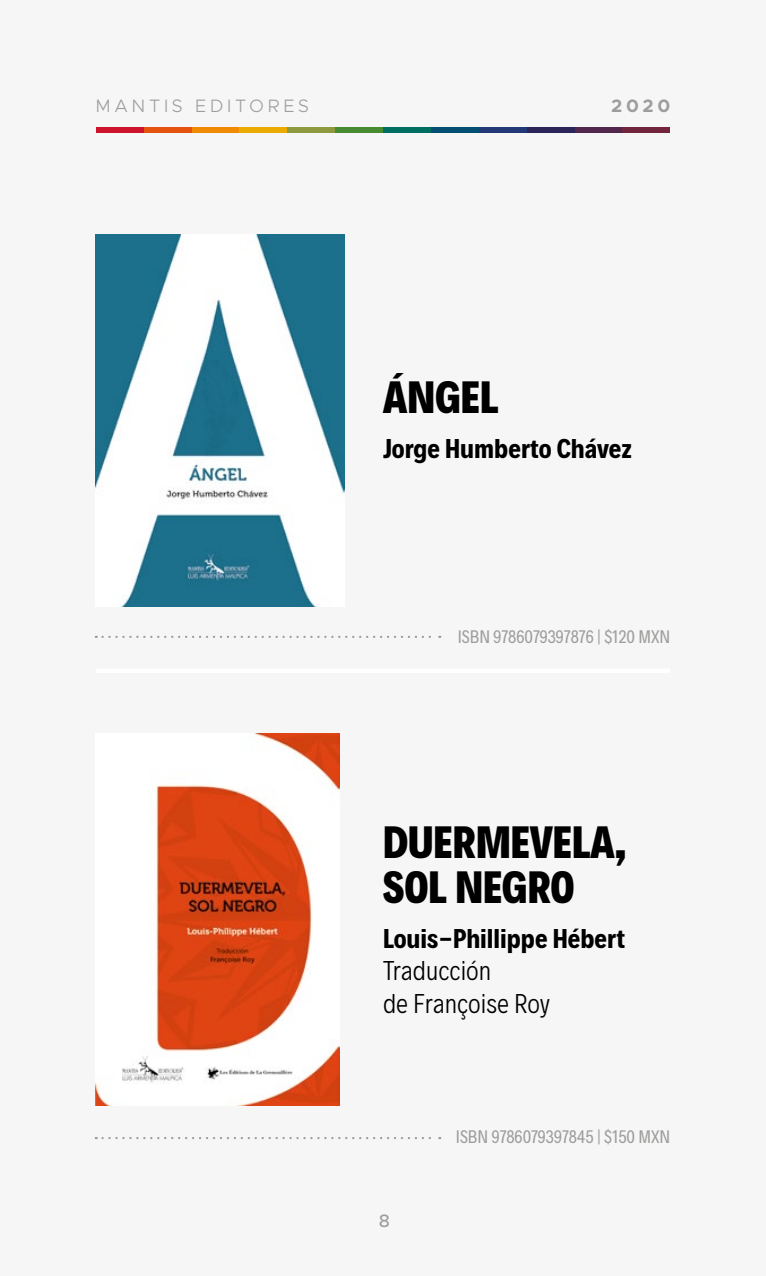
<style>
.page{position:relative;width:766px;height:1276px;background:#fff}
.page>*{position:absolute;margin:0;border:0;box-sizing:border-box;transform-origin:0 0}
.t1{font:800 45px/45px "Decalotype";color:#000}
.t2{font:700 27px "Decalotype";color:#000}
.t3{font:300 27px/32.4px "Decalotype";color:#000}
.t4{font:18px "Decalotype";color:#9d9d9c}
.t5{font:300 18px "Metropolis";letter-spacing:.2em;color:#9d9d9c}
.t6{font:700 18px "Metropolis";color:#9d9d9c}
.t7{font:500 18px "Metropolis";color:#9d9d9c}
</style>
<div class="page">
<div style="left:0;top:0;width:765px;height:1276px;background:#f6f6f6"></div>
<div style="left:96px;top:668px;width:574px;height:5px;background:#fff"></div>
<div style="left:574px;top:128px;width:48px;height:5px;background:#52274e"></div>
<div style="left:526px;top:128px;width:48px;height:5px;background:#2a2458"></div>
<div style="left:478px;top:128px;width:48px;height:5px;background:#233977"></div>
<div style="left:431px;top:128px;width:47px;height:5px;background:#044e71"></div>
<div style="left:383px;top:128px;width:48px;height:5px;background:#006e63"></div>
<div style="left:335px;top:128px;width:48px;height:5px;background:#498b33"></div>
<div style="left:287px;top:128px;width:48px;height:5px;background:#8f993e"></div>
<div style="left:239px;top:128px;width:48px;height:5px;background:#ecab03"></div>
<div style="left:191px;top:128px;width:48px;height:5px;background:#f18a04"></div>
<div style="left:144px;top:128px;width:47px;height:5px;background:#e6530f"></div>
<div style="left:96px;top:128px;width:48px;height:5px;background:#ce132d"></div>
<div style="left:622px;top:128px;width:48px;height:5px;background:#72253d"></div>
<svg style="left:96px;top:636px;width:344px;height:2px"></svg>
<svg style="left:96px;top:1137px;width:344px;height:2px"></svg>
<img style="left:96px;top:733px;width:243px;height:372px">
<img style="left:96px;top:234px;width:248px;height:372px">
<p class="t5" style="left:96px;top:94px;width:215px">MANTIS EDITORES</p>
<p class="t6" style="left:611px;top:94px;width:61px">2020</p>
<h1 class="t1" style="left:383px;top:372px;width:117px">ÁNGEL</h1>
<h2 class="t2" style="left:383px;top:430px;width:250px">Jorge Humberto Chávez</h2>
<p class="t4" style="left:457px;top:624px;width:214px">ISBN 9786079397876 | $120 MXN</p>
<h1 class="t1" style="left:383px;top:817px;width:244px">DUERMEVELA,<br>SOL NEGRO</h1>
<h2 class="t2" style="left:383px;top:919px;width:243px">Louis-Phillippe Hébert</h2>
<h2 class="t3" style="left:383px;top:953px;width:169px">Traducción<br>de Françoise Roy</h2>
<p class="t7" style="left:378px;top:1209px;width:13px">8</p>
<p class="t4" style="left:456px;top:1124px;width:216px">ISBN 9786079397845 | $150 MXN</p>
</div>
